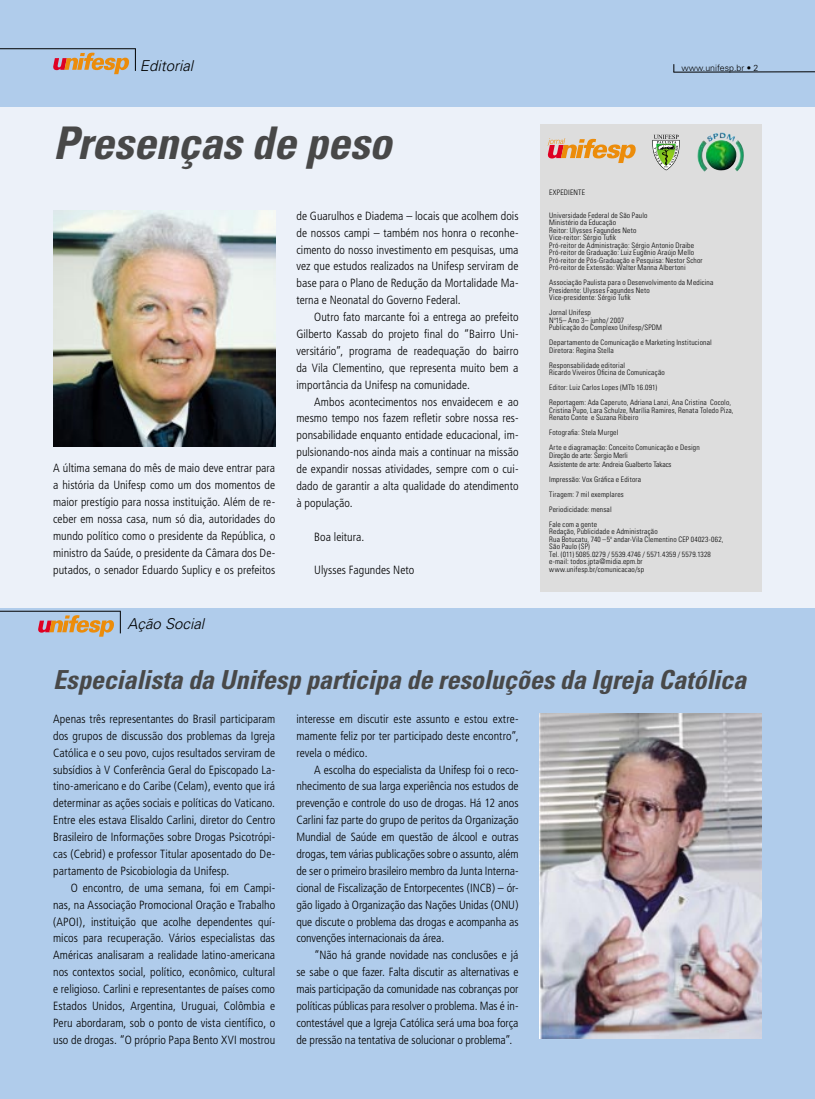
<style>
.page{position:relative;width:815px;height:1099px;background:#fff}
.page>*{position:absolute;margin:0;border:0;box-sizing:border-box;transform-origin:0 0}
.Título{font:italic 700 condensed 45px "Univers";letter-spacing:-.01em;color:#484848}
.Título-2{font:italic 700 condensed 26.25px "Univers";letter-spacing:-.005em;color:#484848}
.Retranca{font:italic 300 15px "Univers";color:#000}
.Texto{font:300 condensed 11.88px/16.9px "Frutiger";color:#000;text-align:justify}
.t1{font:300 8.75px "Univers";color:#000}
.Texto-2{font:300 condensed 7.5px/7.5px "Univers";letter-spacing:.025em;color:#000}
.Texto-3{font:300 condensed 7.5px "Univers";color:#000}
</style>
<div class="page">
<div style="left:0;top:0;width:815px;height:107px;background:#b0cceb"></div>
<div style="left:0;top:107px;width:815px;height:991px;background:#ecf1f9"></div>
<div style="left:0;top:608px;width:815px;height:490px;background:#b0cceb"></div>
<hr style="left:673px;top:71px;width:142px;height:1px;background:#000">
<svg style="left:53px;top:53px;width:76px;height:21px"></svg>
<hr style="left:0;top:48px;width:136px;height:1px;background:#000">
<svg style="left:135px;top:49px;width:1px;height:22px"></svg>
<div style="left:540px;top:124px;width:222px;height:468px;background:#ddd"></div>
<svg style="left:547px;top:138px;width:89px;height:25px"></svg>
<svg style="left:653px;top:135px;width:26px;height:35px"></svg>
<img style="left:697px;top:132px;width:47px;height:40px">
<svg style="left:38px;top:615px;width:76px;height:21px"></svg>
<hr style="left:0;top:611px;width:121px;height:1px;background:#000">
<svg style="left:120px;top:611px;width:1px;height:22px"></svg>
<img style="left:540px;top:714px;width:222px;height:324px">
<img style="left:53px;top:211px;width:222px;height:235px">
<p class="Retranca" style="left:140px;top:57px;width:55px">Editorial</p>
<p class="t1" style="left:682px;top:62px;width:78px">www.unifesp.br • 2</p>
<p class="Título" style="left:53px;top:115px;width:340px">Presenças de peso</p>
<p class="Texto" style="left:53px;top:460px;width:224px">A última semana do mês de maio deve entrar para a história da Unifesp como um dos momentos de maior prestígio para nossa instituição. Além de re&shy;ceber em nossa casa, num só dia, autoridades do mundo político como o presidente da República, o ministro da Saúde, o presidente da Câmara dos De&shy;putados, o senador Eduardo Suplicy e os prefeitos</p>
<p class="Retranca" style="left:128px;top:614px;width:78px">Ação Social</p>
<p class="Texto" style="left:296px;top:207px;width:224px">de Guarulhos e Diadema – locais que acolhem dois de nossos campi – também nos honra o reconhe&shy;cimento do nosso investimento em pesquisas, uma vez que estudos realizados na Unifesp serviram de base para o Plano de Redução da Mortalidade Ma&shy;terna e Neonatal do Governo Federal.</p>
<p class="Texto" style="left:296px;top:309px;width:224px;text-indent:18px">Outro fato marcante foi a entrega ao prefeito Gilberto Kassab do projeto final do “Bairro Uni&shy;versitário”, programa de readequação do bairro da Vila Clementino, que representa muito bem a importância da Unifesp na comunidade.</p>
<p class="Texto" style="left:296px;top:393px;width:224px;text-indent:18px">Ambos acontecimentos nos envaidecem e ao mesmo tempo nos fazem refletir sobre nossa res&shy;ponsabilidade enquanto entidade educacional, im&shy;pulsionando-nos ainda mais a continuar na missão de expandir nossas atividades, sempre com o cui&shy;dado de garantir a alta qualidade do atendimento à população.</p>
<p class="Texto" style="left:314px;top:528px;width:52px">Boa leitura.</p>
<p class="Texto" style="left:314px;top:562px;width:102px">Ulysses Fagundes Neto</p>
<p class="Texto-2" style="left:549px;top:188px;width:37px">EXPEDIENTE</p>
<p class="Texto-2" style="left:549px;top:211px;width:100px">Universidade Federal de São Paulo</p>
<p class="Texto-2" style="left:549px;top:218px;width:68px">Ministério da Educação</p>
<p class="Texto-2" style="left:549px;top:226px;width:89px">Reitor: Ulysses Fagundes Neto</p>
<p class="Texto-2" style="left:549px;top:233px;width:68px">Vice-reitor: Sérgio Tufik</p>
<p class="Texto-2" style="left:549px;top:241px;width:146px">Pró-reitor de Administração: Sérgio Antonio Draibe</p>
<p class="Texto-2" style="left:549px;top:248px;width:146px">Pró-reitor de Graduação: Luiz Eugênio Araújo Mello</p>
<p class="Texto-2" style="left:549px;top:256px;width:155px">Pró-reitor de Pós-Graduação e Pesquisa: Nestor Schor</p>
<p class="Texto-2" style="left:549px;top:263px;width:138px">Pró-reitor de Extensão: Walter Manna Albertoni</p>
<p class="Texto-2" style="left:549px;top:278px;width:166px">Associação Paulista para o Desenvolvimento da Medicina</p>
<p class="Texto-2" style="left:549px;top:286px;width:102px">Presidente: Ulysses Fagundes Neto</p>
<p class="Texto-2" style="left:549px;top:293px;width:83px">Vice-presidente: Sérgio Tufik</p>
<p class="Texto-2" style="left:549px;top:308px;width:43px">Jornal Unifesp</p>
<p class="Texto-2" style="left:549px;top:316px;width:77px">N<sup>o</sup>15– Ano 3– junho/ 2007</p>
<p class="Texto-2" style="left:549px;top:323px;width:114px">Publicação do Complexo Unifesp/SPDM</p>
<p class="Texto-2" style="left:549px;top:338px;width:164px">Departamento de Comunicação e Marketing Institucional</p>
<p class="Texto-2" style="left:549px;top:346px;width:66px">Diretora: Regina Stella</p>
<p class="Texto-2" style="left:549px;top:361px;width:77px">Responsabilidade editorial</p>
<p class="Texto-2" style="left:549px;top:368px;width:117px">Ricardo Viveiros Oficina de Comunicação</p>
<p class="Texto-2" style="left:549px;top:383px;width:110px">Editor: Luiz Carlos Lopes (MTb 16.091)</p>
<p class="Texto-2" style="left:549px;top:398px;width:183px">Reportagem: Ada Caperuto, Adriana Lanzi, Ana Cristina Cocolo,</p>
<p class="Texto-2" style="left:549px;top:406px;width:186px">Cristina Pupo, Lara Schulze, Marília Ramires, Renata Toledo Piza,<br>Renato Conte e Suzana Ribeiro</p>
<p class="Texto-2" style="left:549px;top:428px;width:71px">Fotografia: Stela Murgel</p>
<p class="Texto-2" style="left:549px;top:443px;width:152px">Arte e diagramação: Conceito Comunicação e Design</p>
<p class="Texto-3" style="left:549px;top:450px;width:80px">Direção de arte: Sergio Merli</p>
<p class="Texto-3" style="left:549px;top:459px;width:124px">Assistente de arte: Andreia Gualberto Takacs</p>
<p class="Texto-2" style="left:549px;top:475px;width:93px">Impressão: Vox Gráfica e Editora</p>
<p class="Texto-2" style="left:549px;top:490px;width:76px">Tiragem: 7 mil exemplares</p>
<p class="Texto-2" style="left:549px;top:505px;width:64px">Periodicidade: mensal</p>
<p class="Texto-2" style="left:549px;top:520px;width:49px">Fale com a gente</p>
<p class="Texto-2" style="left:549px;top:527px;width:110px">Redação, Publicidade e Administração</p>
<p class="Texto-2" style="left:549px;top:535px;width:176px">Rua Botucatu, 740 –5<sup>o</sup> andar-Vila Clementino CEP 04023-062,</p>
<p class="Texto-2" style="left:549px;top:542px;width:42px">São Paulo (SP)</p>
<p class="Texto-2" style="left:549px;top:550px;width:163px">Tel. (011) 5085.0279 / 5539.4746 / 5571.4359 / 5579.1328</p>
<p class="Texto-2" style="left:549px;top:557px;width:95px">e-mail: todos.jpta@midia.epm.br</p>
<p class="Texto-2" style="left:549px;top:565px;width:96px">www.unifesp.br/comunicacao/sp</p>
<p class="Título-2" style="left:53px;top:663px;width:695px">Especialista da Unifesp participa de resoluções da Igreja Católica</p>
<p class="Texto" style="left:53px;top:710px;width:224px">Apenas três representantes do Brasil participaram dos grupos de discussão dos problemas da Igreja Católica e o seu povo, cujos resultados serviram de subsídios à V Conferência Geral do Episcopado La&shy;tino-americano e do Caribe (Celam), evento que irá determinar as ações sociais e políticas do Vaticano.<br>Entre eles estava Elisaldo Carlini, diretor do Centro Brasileiro de Informações sobre Drogas Psicotrópi&shy;cas (Cebrid) e professor Titular aposentado do De&shy;partamento de Psicobiologia da Unifesp.</p>
<p class="Texto" style="left:53px;top:879px;width:224px;text-indent:18px">O encontro, de uma semana, foi em Campi&shy;nas, na Associação Promocional Oração e Trabalho (APOI), instituição que acolhe dependentes quí&shy;micos para recuperação. Vários especialistas das Américas analisaram a realidade latino-americana nos contextos social, político, econômico, cultural e religioso. Carlini e representantes de países como Estados Unidos, Argentina, Uruguai, Colômbia e Peru abordaram, sob o ponto de vista científico, o uso de drogas. “O próprio Papa Bento XVI mostrou</p>
<p class="Texto" style="left:296px;top:710px;width:224px">interesse em discutir este assunto e estou extre&shy;mamente feliz por ter participado deste encontro”, revela o médico.</p>
<p class="Texto" style="left:296px;top:761px;width:224px;text-indent:18px">A escolha do especialista da Unifesp foi o reco&shy;nhecimento de sua larga experiência nos estudos de prevenção e controle do uso de drogas. Há 12 anos Carlini faz parte do grupo de peritos da Organização Mundial de Saúde em questão de álcool e outras drogas, tem várias publicações sobre o assunto, além de ser o primeiro brasileiro membro da Junta Interna&shy;cional de Fiscalização de Entorpecentes (INCB) – ór&shy;gão ligado à Organização das Nações Unidas (ONU) que discute o problema das drogas e acompanha as convenções internacionais da área.</p>
<p class="Texto" style="left:296px;top:946px;width:224px;text-indent:18px">“Não há grande novidade nas conclusões e já se sabe o que fazer. Falta discutir as alternativas e mais participação da comunidade nas cobranças por políticas públicas para resolver o problema. Mas é in&shy;contestável que a Igreja Católica será uma boa força de pressão na tentativa de solucionar o problema”.</p>
</div>
